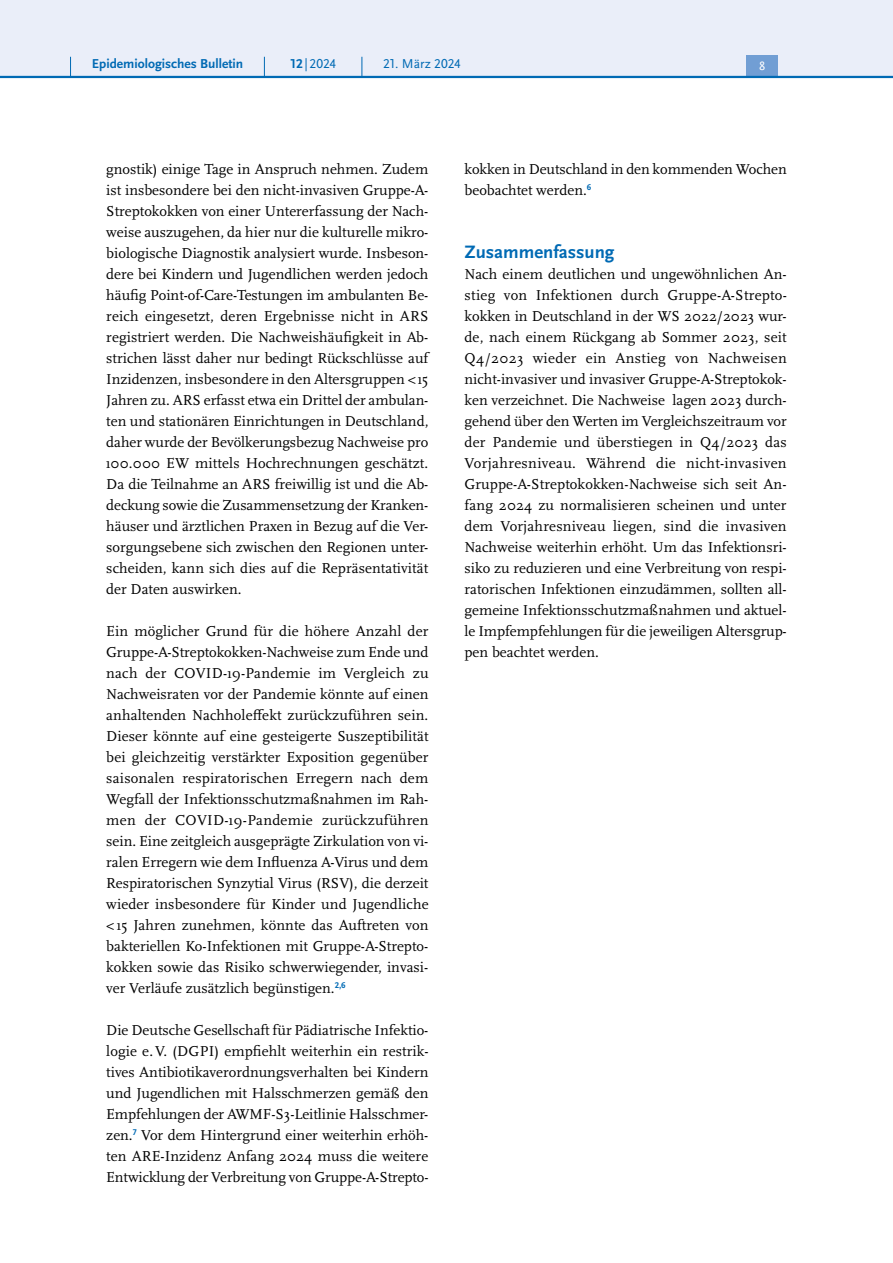
<style>
.page{position:relative;width:893px;height:1263px;background:#fff}
.page>*{position:absolute;margin:0;border:0;box-sizing:border-box;transform-origin:0 0}
.H3_-_Neu{font:700 18.75px "Scala Sans Pro";color:#006ab4}
.P_-_Fließtext{font:15px/21px "Scala Pro";color:#000;text-align:justify}
.t1{font:700 13.5px "Scala Sans Pro";color:#006ab4}
.t2{font:13.5px "Scala Sans Pro";color:#006ab4}
.t3{font:12.45px "Scala Sans Pro";color:#fff}
.s1{font-weight:700}
</style>
<div class="page">
<div style="left:0;top:0;width:893px;height:77px;background:#eaeef9"></div>
<div style="left:746px;top:55px;width:32px;height:21px;background:#719ed4"></div>
<hr style="left:0;top:76px;width:893px;height:2px;background:#006ab4">
<svg style="left:70px;top:57px;width:1px;height:19px"></svg>
<svg style="left:264px;top:57px;width:1px;height:19px"></svg>
<svg style="left:362px;top:57px;width:1px;height:19px"></svg>
<p class="t1" style="left:92px;top:55px;width:153px">Epidemiologisches Bulletin</p>
<p class="t2" style="left:291px;top:55px;width:47px"><span class="s1">12</span>|2024</p>
<p class="t2" style="left:383px;top:55px;width:79px">21. März 2024</p>
<p class="t3" style="left:759px;top:59px;width:8px">8</p>
<p class="P_-_Fließtext" style="left:106px;top:158px;width:324px">gnostik) einige Tage in Anspruch nehmen. Zudem ist insbesondere bei den nicht-invasiven Gruppe-A-Streptokokken von einer Untererfassung der Nach&shy;weise auszugehen, da hier nur die kulturelle mikro&shy;biologische Diagnostik analysiert wurde. Insbeson&shy;dere bei Kindern und Jugendlichen werden jedoch häufig Point-of-Care-Testungen im ambulanten Be&shy;reich eingesetzt, deren Ergebnisse nicht in ARS registriert werden. Die Nachweishäufigkeit in Ab&shy;strichen lässt daher nur bedingt Rückschlüsse auf Inzidenzen, insbesondere in den Altersgruppen &lt;15<br>Jahren zu. ARS erfasst etwa ein Drittel der ambulan&shy;ten und stationären Einrichtungen in Deutschland, daher wurde der Bevölkerungsbezug Nachweise pro 100.000 EW mittels Hochrechnungen geschätzt.<br>Da die Teilnahme an ARS freiwillig ist und die Ab&shy;deckung sowie die Zusammensetzung der Kranken&shy;häuser und ärztlichen Praxen in Bezug auf die Ver&shy;sorgungsebene sich zwischen den Regionen unter&shy;scheiden, kann sich dies auf die Repräsentativität der Daten auswirken.</p>
<p class="P_-_Fließtext" style="left:106px;top:620px;width:324px">Ein möglicher Grund für die höhere Anzahl der Gruppe-A-Streptokokken-Nachweise zum Ende und nach der COVID-19-Pandemie im Vergleich zu Nachweisraten vor der Pandemie könnte auf einen anhaltenden Nachholeffekt zurückzuführen sein.<br>Dieser könnte auf eine gesteigerte Suszeptibilität bei gleichzeitig verstärkter Exposition gegenüber saisonalen respiratorischen Erregern nach dem Wegfall der Infektionsschutzmaßnahmen im Rah&shy;men der COVID-19-Pandemie zurückzuführen sein. Eine zeitgleich ausgeprägte Zirkulation von vi&shy;ralen Erregern wie dem Influenza A-Virus und dem Respiratorischen Synzytial Virus (RSV), die derzeit wieder insbesondere für Kinder und Jugendliche &lt; 15 Jahren zunehmen, könnte das Auftreten von bakteriellen Ko-Infektionen mit Gruppe-A-Strepto&shy;kokken sowie das Risiko schwerwiegender, invasi&shy;ver Verläufe zusätzlich begünstigen.<sup>2,6</sup></p>
<p class="P_-_Fließtext" style="left:106px;top:1019px;width:324px">Die Deutsche Gesellschaft für Pädiatrische Infektio&shy;logie e.V. (DGPI) empfiehlt weiterhin ein restrik&shy;tives Antibiotikaverordnungsverhalten bei Kindern und Jugendlichen mit Halsschmerzen gemäß den Empfehlungen der AWMF-S3-Leitlinie Halsschmer&shy;zen.<sup>7</sup> Vor dem Hintergrund einer weiterhin erhöh&shy;ten ARE-Inzidenz Anfang 2024 muss die weitere Entwicklung der Verbreitung von Gruppe-A-Strepto-</p>
<p class="P_-_Fließtext" style="left:465px;top:158px;width:324px">kokken in Deutschland in den kommenden Wochen beobachtet werden.<sup>6</sup></p>
<h1 class="H3_-_Neu" style="left:465px;top:240px;width:151px">Zusammenfassung</h1>
<p class="P_-_Fließtext" style="left:465px;top:263px;width:324px">Nach einem deutlichen und ungewöhnlichen An&shy;stieg von Infektionen durch Gruppe-A-Strepto&shy;kokken in Deutschland in der WS 2022/2023 wur&shy;de, nach einem Rückgang ab Sommer 2023, seit Q4/2023 wieder ein Anstieg von Nachweisen nicht-invasiver und invasiver Gruppe-A-Streptokok&shy;ken verzeichnet. Die Nachweise lagen 2023 durch&shy;gehend über den Werten im Vergleichszeitraum vor der Pandemie und überstiegen in Q4/2023 das Vorjahresniveau. Während die nicht-invasiven Gruppe-A-Streptokokken-Nachweise sich seit An&shy;fang 2024 zu normalisieren scheinen und unter dem Vorjahresniveau liegen, sind die invasiven Nachweise weiterhin erhöht. Um das Infektionsri&shy;siko zu reduzieren und eine Verbreitung von respi&shy;ratorischen Infektionen einzudämmen, sollten all&shy;gemeine Infektionsschutzmaßnahmen und aktuel&shy;le Impfempfehlungen für die jeweiligen Altersgrup&shy;pen beachtet werden.</p>
</div>
